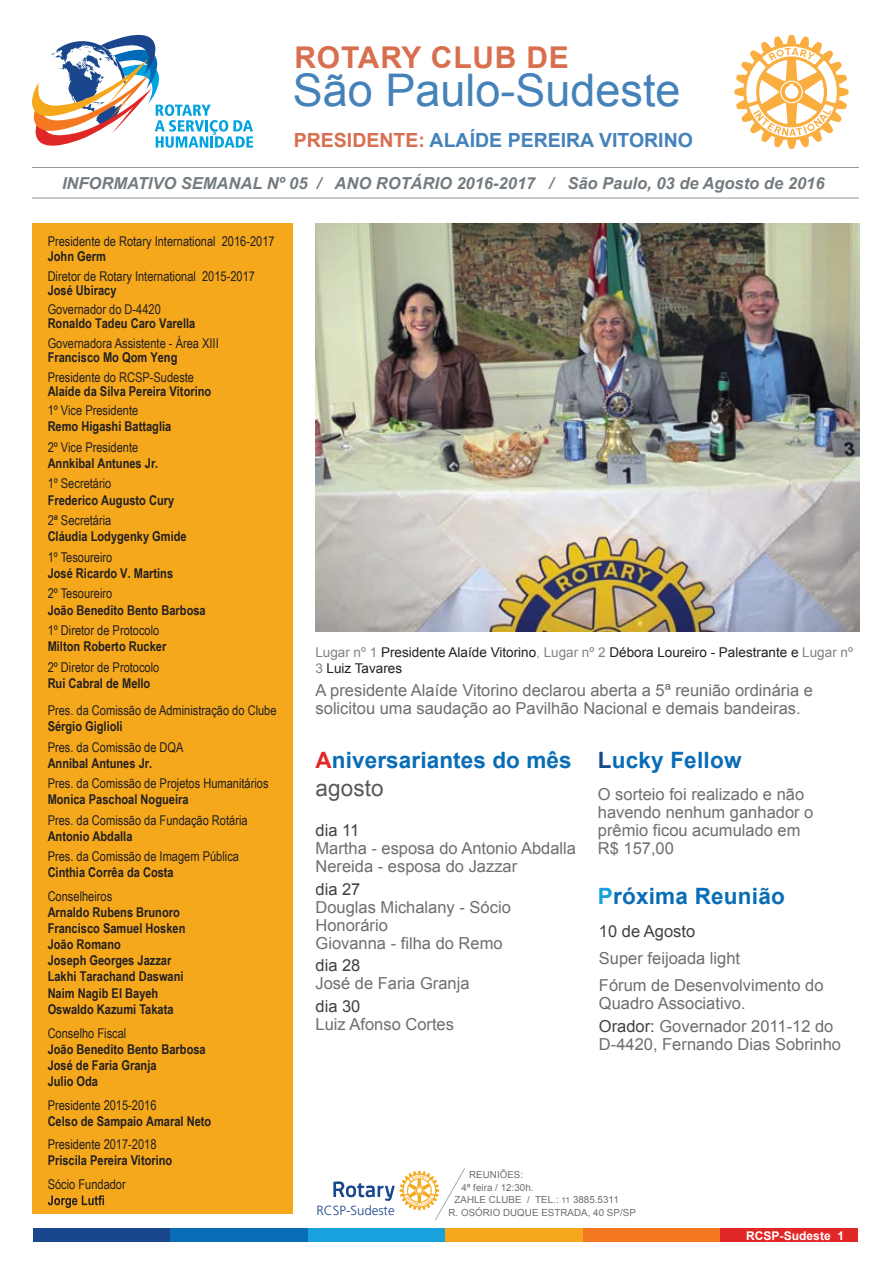
<style>
.page{position:relative;width:893px;height:1263px;background:#fff}
.page>*{position:absolute;margin:0;border:0;box-sizing:border-box;transform-origin:0 0}
.t1{font:45px "Arial";color:#4582b9}
.t2{font:700 30px "Arial";letter-spacing:.025em;color:#d86f4f}
.t3{font:700 22.5px/28.8px "Arial";letter-spacing:.01em;color:#086cb6}
.t4{font:700 19.5px "Arial";color:#4582b9}
.t5{font:16.5px/18px "Arial";color:#6d6e71}
.t6{font:italic 700 16.5px "Arial";color:#737b80}
.t7{font:16.5px "Arial";color:#414042}
.t8{font:700 13.5px/16px "Arial Narrow";color:#231f20}
.t9{font:13.5px "Arial Narrow";color:#231f20}
.t10{font:13.5px/16.5px "Arial";color:#231f20}
.t11{font:300 13.2px "Frutiger LT Std";color:#1a468d}
.t12{font:700 12px "Arial";letter-spacing:.005em;color:#fff}
.t13{font:9.75px "Arial";letter-spacing:.005em;color:#6d6e71}
.s1{color:#d86f4f}
.s2{color:#808285}
.s3{color:#8e969d}
.s4{color:#e22727}
.s5{font-weight:400;color:#58595b}
.s6{color:#19478e}
.s7{color:#18a1dc}
.s8{color:#414042}
.s9{font-size:8.25px}
</style>
<div class="page">
<hr style="left:32px;top:167px;width:827px;height:1px;background:#939598">
<hr style="left:32px;top:198px;width:827px;height:1px;background:#939598">
<svg style="left:32px;top:35px;width:221px;height:113px"></svg>
<svg style="left:735px;top:35px;width:114px;height:114px"></svg>
<div style="left:33px;top:1228px;width:137px;height:14px;background:#19478e"></div>
<div style="left:170px;top:1228px;width:138px;height:14px;background:#086cb6"></div>
<div style="left:308px;top:1228px;width:137px;height:14px;background:#18a1dc"></div>
<div style="left:445px;top:1228px;width:138px;height:14px;background:#f5a81c"></div>
<div style="left:583px;top:1228px;width:137px;height:14px;background:#f47721"></div>
<div style="left:720px;top:1228px;width:138px;height:14px;background:#e22727"></div>
<svg style="left:333px;top:1168px;width:132px;height:53px"></svg>
<img style="left:315px;top:224px;width:544px;height:407px">
<div style="left:32px;top:224px;width:261px;height:990px;background:#f5a81c"></div>
<svg style="left:48px;top:1195px;width:56px;height:13px"></svg>
<h2 class="t2" style="left:295px;top:38px;width:276px">ROTARY CLUB DE</h2>
<h1 class="t1" style="left:293px;top:61px;width:389px">São Paulo-Sudeste</h1>
<h3 class="t4" style="left:294px;top:127px;width:401px"><span class="s1">PRESIDENTE:</span> ALAÍDE PEREIRA VITORINO</h3>
<p class="t6" style="left:62px;top:172px;width:764px">INFORMATIVO SEMANAL Nº 05 / ANO ROTÁRIO 2016-2017 / São Paulo, 03 de Agosto de 2016</p>
<p class="t9" style="left:48px;top:232px;width:229px">Presidente de Rotary International 2016-2017</p>
<p class="t8" style="left:48px;top:247px;width:60px">John Germ</p>
<p class="t9" style="left:48px;top:266px;width:209px">Diretor de Rotary International 2015-2017</p>
<p class="t8" style="left:48px;top:282px;width:70px">José Ubiracy</p>
<p class="t9" style="left:48px;top:299px;width:115px">Governador do D-4420</p>
<p class="t8" style="left:48px;top:315px;width:149px">Ronaldo Tadeu Caro Varella</p>
<p class="t9" style="left:48px;top:333px;width:173px">Governadora Assistente - Área XIII</p>
<p class="t8" style="left:48px;top:349px;width:131px">Francisco Mo Qom Yeng</p>
<p class="t9" style="left:48px;top:367px;width:148px">Presidente do RCSP-Sudeste</p>
<p class="t8" style="left:48px;top:383px;width:165px">Alaíde da Silva Pereira Vitorino</p>
<p class="t9" style="left:48px;top:400px;width:92px">1º Vice Presidente</p>
<p class="t8" style="left:48px;top:418px;width:125px">Remo Higashi Battaglia</p>
<p class="t9" style="left:48px;top:437px;width:92px">2º Vice Presidente</p>
<p class="t8" style="left:48px;top:454px;width:112px">Annkibal Antunes Jr.</p>
<p class="t9" style="left:48px;top:474px;width:65px">1º Secretário</p>
<p class="t8" style="left:48px;top:491px;width:128px">Frederico Augusto Cury</p>
<p class="t9" style="left:48px;top:510px;width:65px">2ª Secretária</p>
<p class="t8" style="left:48px;top:528px;width:141px">Cláudia Lodygenky Gmide</p>
<p class="t9" style="left:48px;top:547px;width:66px">1º Tesoureiro</p>
<p class="t8" style="left:48px;top:564px;width:127px">José Ricardo V. Martins</p>
<p class="t9" style="left:48px;top:584px;width:66px">2º Tesoureiro</p>
<p class="t8" style="left:48px;top:601px;width:160px">João Benedito Bento Barbosa</p>
<p class="t9" style="left:48px;top:620px;width:113px">1º Diretor de Protocolo</p>
<p class="t8" style="left:48px;top:638px;width:120px">Milton Roberto Rucker</p>
<p class="t9" style="left:48px;top:657px;width:113px">2º Diretor de Protocolo</p>
<p class="t8" style="left:48px;top:674px;width:104px">Rui Cabral de Mello</p>
<p class="t9" style="left:48px;top:700px;width:230px">Pres. da Comissão de Administração do Clube</p>
<p class="t8" style="left:48px;top:718px;width:77px">Sérgio Giglioli</p>
<p class="t9" style="left:48px;top:737px;width:137px">Pres. da Comissão de DQA</p>
<p class="t8" style="left:48px;top:754px;width:106px">Annibal Antunes Jr.</p>
<p class="t9" style="left:48px;top:773px;width:222px">Pres. da Comissão de Projetos Humanitários</p>
<p class="t8" style="left:48px;top:791px;width:142px">Monica Paschoal Nogueira</p>
<p class="t9" style="left:48px;top:810px;width:201px">Pres. da Comissão da Fundação Rotária</p>
<p class="t8" style="left:48px;top:827px;width:86px">Antonio Abdalla</p>
<p class="t9" style="left:48px;top:847px;width:193px">Pres. da Comissão de Imagem Pública</p>
<p class="t8" style="left:48px;top:864px;width:128px">Cinthia Corrêa da Costa</p>
<p class="t9" style="left:48px;top:886px;width:66px">Conselheiros</p>
<p class="t8" style="left:48px;top:903px;width:139px">Arnaldo Rubens Brunoro<br>Francisco Samuel Hosken<br>João Romano<br>Joseph Georges Jazzar</p>
<p class="t8" style="left:48px;top:1001px;width:127px">Oswaldo Kazumi Takata</p>
<p class="t8" style="left:48px;top:968px;width:137px">Lakhi Tarachand Daswani</p>
<p class="t8" style="left:48px;top:984px;width:112px">Naim Nagib El Bayeh</p>
<p class="t9" style="left:48px;top:1023px;width:80px">Conselho Fiscal</p>
<p class="t8" style="left:48px;top:1040px;width:160px">João Benedito Bento Barbosa<br>José de Faria Granja<br>Julio Oda</p>
<p class="t9" style="left:48px;top:1095px;width:110px">Presidente 2015-2016</p>
<p class="t8" style="left:48px;top:1112px;width:165px">Celso de Sampaio Amaral Neto</p>
<p class="t9" style="left:48px;top:1134px;width:110px">Presidente 2017-2018</p>
<p class="t8" style="left:48px;top:1152px;width:126px">Priscila Pereira Vitorino</p>
<p class="t9" style="left:48px;top:1174px;width:80px">Sócio Fundador</p>
<p class="t10" style="left:315px;top:644px;width:539px"><span class="s2">Lugar nº 1</span> Presidente Alaíde Vitorino<span class="s3">,</span> <span class="s2">Lugar nº 2</span> Débora Loureiro - Palestrante e <span class="s2">Lugar nº<br>3</span> Luiz Tavares</p>
<p class="t5" style="left:316px;top:681px;width:499px">A presidente Alaíde Vitorino declarou aberta a 5ª reunião ordinária e solicitou uma saudação ao Pavilhão Nacional e demais bandeiras.</p>
<h3 class="t3" style="left:316px;top:746px;width:258px"><span class="s4">A</span>niversariantes do mês <span class="s5">agosto</span></h3>
<p class="t7" style="left:316px;top:820px;width:45px">dia 11</p>
<p class="t5" style="left:316px;top:840px;width:262px">Martha - esposa do Antonio Abdalla<br>Nereida - esposa do Jazzar</p>
<p class="t7" style="left:316px;top:878px;width:46px">dia 27</p>
<p class="t5" style="left:316px;top:898px;width:197px">Douglas Michalany - Sócio<br>Honorário<br>Giovanna - filha do Remo</p>
<p class="t7" style="left:316px;top:955px;width:46px">dia 28</p>
<p class="t5" style="left:316px;top:975px;width:156px">José de Faria Granja</p>
<p class="t7" style="left:316px;top:995px;width:46px">dia 30</p>
<p class="t5" style="left:316px;top:1015px;width:140px">Luiz Afonso Cortes</p>
<h3 class="t3" style="left:598px;top:746px;width:145px"><span class="s6">L</span>ucky Fellow</h3>
<p class="t5" style="left:598px;top:786px;width:217px">O sorteio foi realizado e não havendo nenhum ganhador o prêmio ficou acumulado em<br>R$ 157,00</p>
<h3 class="t3" style="left:598px;top:882px;width:188px"><span class="s7">P</span>róxima Reunião</h3>
<p class="t7" style="left:599px;top:920px;width:98px">10 de Agosto</p>
<p class="t5" style="left:599px;top:945px;width:226px;line-height:27px">Super feijoada light<br>Fórum de Desenvolvimento do</p>
<p class="t5" style="left:599px;top:992px;width:236px;line-height:22.5px">Quadro Associativo.<br><span class="s8">Orador:</span> Governador 2011-12 do</p>
<p class="t5" style="left:599px;top:1035px;width:244px">D-4420, Fernando Dias Sobrinho</p>
<p class="t13" style="left:469px;top:1168px;width:56px">REUNIÕES:</p>
<p class="t11" style="left:317px;top:1202px;width:80px">RCSP-Sudeste</p>
<p class="t13" style="left:461px;top:1181px;width:74px">4ª feira / 12:30h.</p>
<p class="t13" style="left:454px;top:1193px;width:166px">ZAHLE CLUBE / TEL.: <span class="s9">11</span> 3885.5311</p>
<p class="t13" style="left:448px;top:1206px;width:189px">R. OSÓRIO DUQUE ESTRADA, 40 SP/SP</p>
<p class="t12" style="left:746px;top:1228px;width:100px">RCSP-Sudeste 1</p>
</div>
